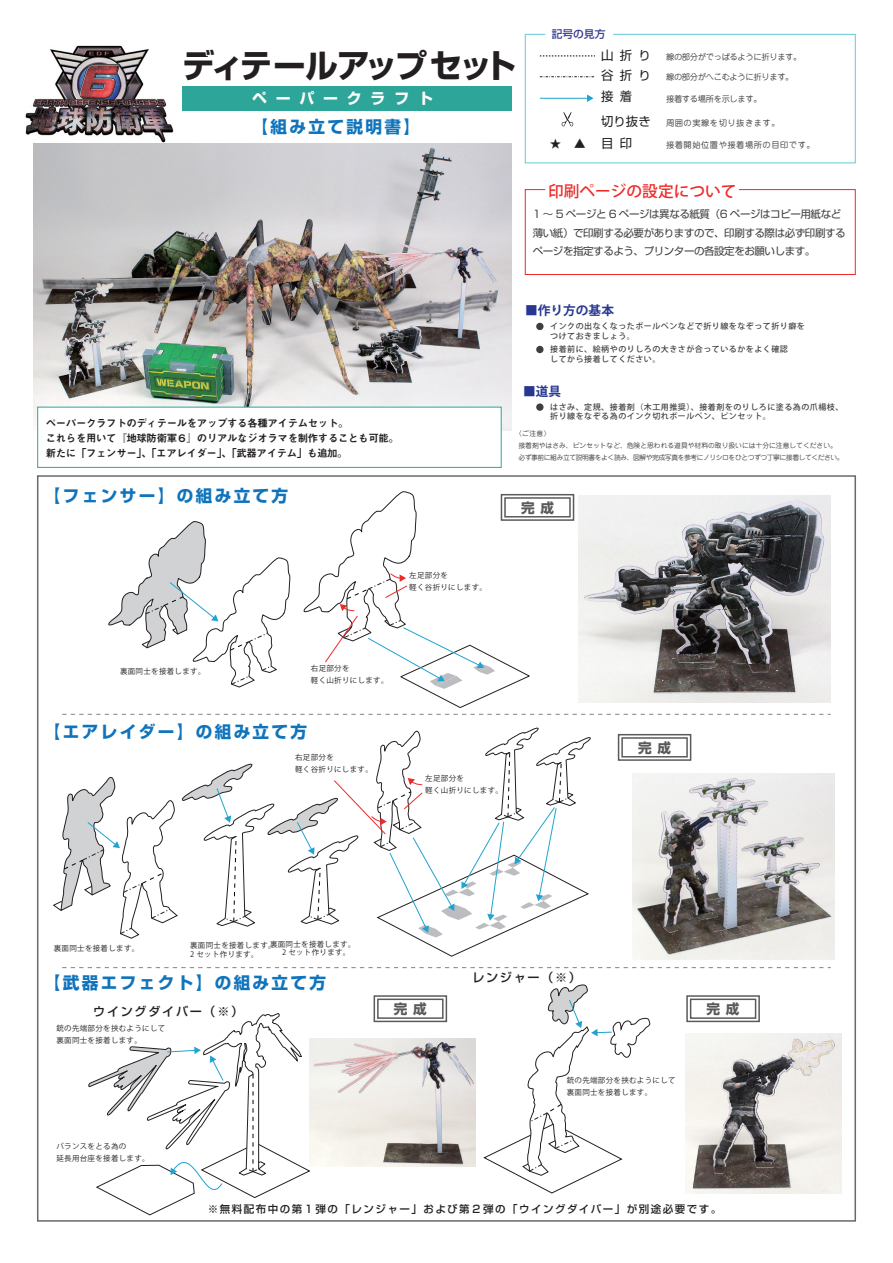
<style>
.page{position:relative;width:893px;height:1263px;background:#fff}
.page>*{position:absolute;margin:0;border:0;box-sizing:border-box;transform-origin:0 0}
.t1{font:700 32.7px "Shin Go Pro";letter-spacing:-.08em;color:#231f20}
.t2{font:700 16.65px "Shin Go Pro";letter-spacing:.14em;color:#1074bc}
.t3{font:500 15.75px "Koz Go Pr 6 N";color:#ee2928}
.t4{font:700 15px "Shin Go Pro";letter-spacing:.58em;color:#fff}
.t5{font:700 13.65px "Shin Go Pro";letter-spacing:.42em;color:#595a5c}
.t6{font:700 12.75px "Koz Go Pro";color:#283890}
.t7{font:12.45px/19.8px "Shin Go Pro";letter-spacing:.5em;color:#231f20}
.t8{font:500 12.15px "Shin Go Pro";letter-spacing:.14em;color:#231f20}
.t9{font:500 11.4px "Koz Go Pro";color:#231f20}
.t10{font:500 10.8px "Shin Go Pro";color:#373c91}
.t11{font:10.5px/15px "Midashi Go Pro MB31";letter-spacing:-.04em;color:#231f20}
.t12{font:10.5px/18.3px "Shin Go Pro";letter-spacing:-.04em;color:#3e3e3f}
.t13{font:500 10.5px "Shin Go Pro";letter-spacing:.14em;color:#231f20}
.t14{font:8.25px "Jun 201 Pro";letter-spacing:-.04em;color:#3e3e3f}
.t15{font:8.25px "Jun 201 Pro";letter-spacing:.06em;color:#3e3e3f}
.t16{font:500 7.95px/9.3px "Koz Go Pro";letter-spacing:.06em;color:#3e3e3f}
.t17{font:7.5px/12px "Koz Go Pro";letter-spacing:.04em;color:#231f20}
.t18{font:6.75px/11.9px "Jun 201 Pro";letter-spacing:-.06em;color:#3e3e3f}
</style>
<div class="page">
<img style="left:685px;top:1034px;width:156px;height:159px">
<img style="left:579px;top:495px;width:251px;height:207px">
<img style="left:310px;top:1038px;width:165px;height:128px">
<img style="left:33px;top:144px;width:479px;height:286px">
<div style="left:182px;top:86px;width:330px;height:25px;background:#2ea599"></div>
<img style="left:25px;top:45px;width:149px;height:98px">
<div style="left:536px;top:346px;width:7px;height:7px;background:#3e3e3f;border-radius:50%"></div>
<div style="left:536px;top:323px;width:7px;height:7px;background:#3e3e3f;border-radius:50%"></div>
<div style="left:536px;top:403px;width:7px;height:8px;background:#3e3e3f;border-radius:50%"></div>
<svg style="left:524px;top:34px;width:332px;height:130px"></svg>
<svg style="left:524px;top:189px;width:332px;height:86px"></svg>
<div style="left:37px;top:407px;width:465px;height:61px;background:#fff;border:1px solid #2ea599"></div>
<svg style="left:62px;top:714px;width:769px;height:1px"></svg>
<div style="left:501px;top:494px;width:73px;height:27px;background:#a6a7a8;border:2px solid #595a5c"></div>
<div style="left:504px;top:497px;width:67px;height:20px;background:#fff;border:2px solid #595a5c"></div>
<svg style="left:374px;top:995px;width:73px;height:27px"></svg>
<div style="left:377px;top:998px;width:67px;height:21px;background:#fff;border:2px solid #595a5c"></div>
<svg style="left:686px;top:995px;width:74px;height:27px"></svg>
<div style="left:690px;top:998px;width:66px;height:21px;background:#fff;border:2px solid #595a5c"></div>
<svg style="left:108px;top:521px;width:183px;height:167px"></svg>
<svg style="left:303px;top:491px;width:227px;height:217px"></svg>
<svg style="left:53px;top:727px;width:778px;height:242px"></svg>
<svg style="left:88px;top:1013px;width:222px;height:203px"></svg>
<svg style="left:483px;top:984px;width:168px;height:210px"></svg>
<h1 class="t1" style="left:182px;top:39px;width:336px">ディテールアップセット</h1>
<h3 class="t4" style="left:252px;top:87px;width:182px">ペーパークラフト</h3>
<h2 class="t2" style="left:252px;top:113px;width:170px">【組み立て説明書】</h2>
<h3 class="t10" style="left:552px;top:25px;width:55px">記号の見方</h3>
<h3 class="t9" style="left:550px;top:137px;width:37px">★　▲</h3>
<h3 class="t7" style="left:601px;top:44px;width:51px">山折り谷折り</h3>
<h3 class="t7" style="left:601px;top:83px;width:51px;line-height:24.6px">接着<br>切り抜き</h3>
<h3 class="t7" style="left:601px;top:132px;width:33px">目印</h3>
<p class="t14" style="left:666px;top:51px;width:137px">線の部分がでっぱるように折ります。</p>
<p class="t14" style="left:666px;top:70px;width:129px">線の部分がへこむように折ります。</p>
<p class="t14" style="left:666px;top:92px;width:97px">接着する場所を示します。</p>
<p class="t15" style="left:666px;top:116px;width:115px">周囲の実線を切り抜きます。</p>
<p class="t15" style="left:666px;top:139px;width:150px">接着開始位置や接着場所の目印です。</p>
<h3 class="t3" style="left:548px;top:182px;width:190px">印刷ページの設定について</h3>
<h3 class="t12" style="left:533px;top:204px;width:314px">1 ～ 5 ページと 6 ページは異なる紙質（6 ページはコピー用紙など薄い紙）で印刷する必要がありますので、印刷する際は必ず印刷するページを指定するよう、プリンターの各設定をお願いします。</h3>
<h3 class="t6" style="left:525px;top:302px;width:90px">■作り方の基本</h3>
<p class="t16" style="left:550px;top:345px;width:239px">接着前に、絵柄やのりしろの大きさが合っているかをよく確認してから接着してください。</p>
<p class="t16" style="left:550px;top:322px;width:256px">インクの出なくなったボールペンなどで折り線をなぞって折り癖をつけておきましょう。</p>
<h3 class="t6" style="left:523px;top:383px;width:40px">■道具</h3>
<h3 class="t11" style="left:46px;top:414px;width:355px">ペーパークラフトのディテールをアップする各種アイテムセット。<br>これらを用いて『地球防衛軍６』のリアルなジオラマを制作することも可能。新たに「フェンサー」、「エアレイダー」、「武器アイテム」も追加。</h3>
<h2 class="t2" style="left:44px;top:483px;width:246px">【フェンサー】の組み立て方</h2>
<p class="t17" style="left:409px;top:569px;width:79px">左足部分を<br>軽く谷折りにします。</p>
<p class="t16" style="left:550px;top:403px;width:295px">はさみ、定規、接着剤（木工用推奨）、接着剤をのりしろに塗る為の爪楊枝、折り線をなぞる為のインク切れボールペン、ピンセット。</p>
<p class="t18" style="left:518px;top:427px;width:327px;text-indent:-3px">〈ご注意〉<br>接着剤やはさみ、ピンセットなど、危険と思われる道具や材料の取り扱いには十分に注意してください。必ず事前に組み立て説明書をよく読み、図解や完成写真を参考にノリシロをひとつずつ丁寧に接着してください。</p>
<h3 class="t5" style="left:521px;top:497px;width:34px">完成</h3>
<p class="t17" style="left:120px;top:666px;width:87px">裏面同士を接着します。</p>
<p class="t17" style="left:311px;top:662px;width:79px">右足部分を<br>軽く山折りにします。</p>
<h2 class="t2" style="left:44px;top:718px;width:265px">【エアレイダー】の組み立て方</h2>
<p class="t17" style="left:295px;top:751px;width:79px">右足部分を<br>軽く谷折りにします。</p>
<p class="t17" style="left:425px;top:773px;width:79px">左足部分を<br>軽く山折りにします。</p>
<h3 class="t5" style="left:638px;top:737px;width:34px">完成</h3>
<p class="t17" style="left:54px;top:942px;width:87px">裏面同士を接着します。</p>
<p class="t17" style="left:282px;top:940px;width:75px;line-height:8.2px;text-indent:-12px">裏面同士を接着します。<br>2 セット作ります。</p>
<p class="t17" style="left:190px;top:942px;width:87px;line-height:8.2px">裏面同士を接着します。<br>2 セット作ります。</p>
<h2 class="t2" style="left:44px;top:970px;width:284px">【武器エフェクト】の組み立て方</h2>
<h3 class="t8" style="left:472px;top:967px;width:110px">レンジャー（※）</h3>
<h3 class="t8" style="left:93px;top:1001px;width:152px">ウイングダイバー（※）</h3>
<p class="t17" style="left:56px;top:1022px;width:110px">銃の先端部分を挟むようにして裏面同士を接着します。</p>
<p class="t17" style="left:56px;top:1140px;width:95px">バランスをとる為の<br>延長用台座を接着します。</p>
<h3 class="t5" style="left:394px;top:998px;width:34px">完成</h3>
<h3 class="t5" style="left:707px;top:998px;width:34px">完成</h3>
<p class="t17" style="left:567px;top:1074px;width:110px">銃の先端部分を挟むようにして裏面同士を接着します。</p>
<h3 class="t13" style="left:208px;top:1200px;width:515px">※無料配布中の第１弾の「レンジャー」および第２弾の「ウイングダイバー」が別途必要です。</h3>
</div>
